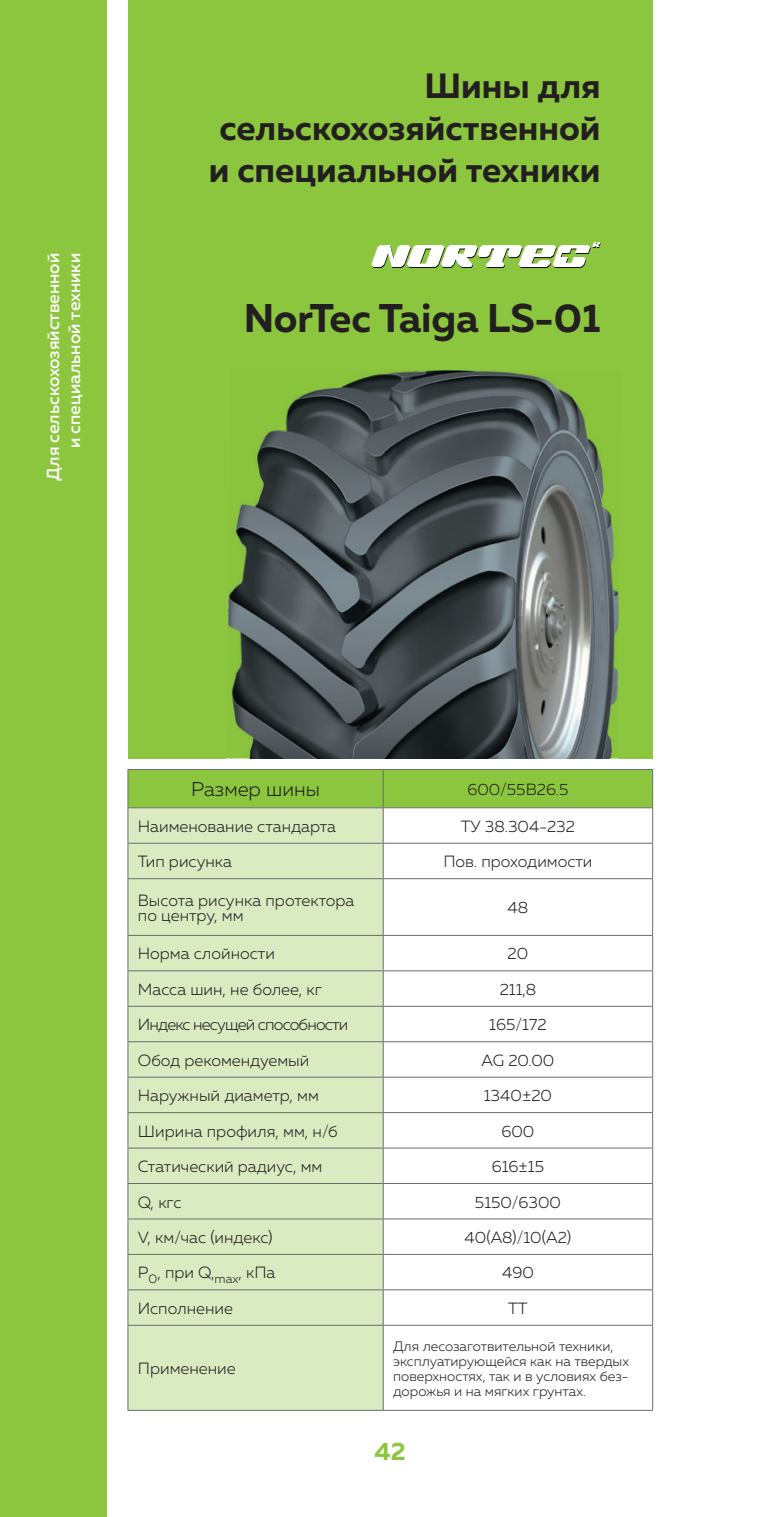
<style>
.page{position:relative;width:780px;height:1517px;background:#fff}
.page>*{position:absolute;margin:0;border:0;box-sizing:border-box;transform-origin:0 0}
.t1{font:700 40px "Muller";color:#231f20}
.t2{font:700 35px/42px "Muller";color:#231f20;text-align:right}
.t3{font:700 25px "Muller";color:#8bc63e}
.t4{font:300 20px "Muller";color:#231f20}
.t5{font:500 17.5px/21px "Muller";color:#fff;text-align:right}
.t6{font:300 16.25px/15px "Muller";color:#231f20}
.t7{font:300 16.25px "Muller";letter-spacing:-.05em;color:#231f20}
.t8{font:300 13.75px/15px "Muller";color:#231f20}
</style>
<div class="page">
<div style="left:0;top:0;width:106px;height:1517px;background:#8bc63e"></div>
<div style="left:128px;top:0;width:524px;height:758px;background:#8bc63e"></div>
<svg style="left:371px;top:242px;width:229px;height:26px"></svg>
<img style="left:227px;top:758px;width:390px;height:1px">
<img style="left:228px;top:370px;width:391px;height:388px">
<div style="left:128px;top:770px;width:524px;height:37px;background:#8bc63e"></div>
<div style="left:128px;top:808px;width:255px;height:601px;background:#daeac1"></div>
<hr style="left:128px;top:769px;width:255px;height:1px;background:#6c6d70">
<hr style="left:127px;top:770px;width:1px;height:37px;background:#6c6d70">
<hr style="left:383px;top:769px;width:270px;height:1px;background:#6c6d70">
<hr style="left:383px;top:770px;width:1px;height:37px;background:#6c6d70">
<hr style="left:652px;top:770px;width:1px;height:37px;background:#6c6d70">
<hr style="left:128px;top:807px;width:255px;height:1px;background:#6c6d70">
<hr style="left:127px;top:808px;width:1px;height:35px;background:#6c6d70">
<hr style="left:383px;top:807px;width:270px;height:1px;background:#6c6d70">
<hr style="left:383px;top:808px;width:1px;height:35px;background:#6c6d70">
<hr style="left:652px;top:808px;width:1px;height:35px;background:#6c6d70">
<hr style="left:128px;top:843px;width:255px;height:1px;background:#6c6d70">
<hr style="left:127px;top:843px;width:1px;height:35px;background:#6c6d70">
<hr style="left:383px;top:843px;width:270px;height:1px;background:#6c6d70">
<hr style="left:383px;top:843px;width:1px;height:35px;background:#6c6d70">
<hr style="left:652px;top:843px;width:1px;height:35px;background:#6c6d70">
<hr style="left:128px;top:878px;width:255px;height:1px;background:#6c6d70">
<hr style="left:127px;top:879px;width:1px;height:56px;background:#6c6d70">
<hr style="left:383px;top:878px;width:270px;height:1px;background:#6c6d70">
<hr style="left:383px;top:879px;width:1px;height:56px;background:#6c6d70">
<hr style="left:652px;top:879px;width:1px;height:56px;background:#6c6d70">
<hr style="left:128px;top:935px;width:255px;height:1px;background:#6c6d70">
<hr style="left:127px;top:935px;width:1px;height:35px;background:#6c6d70">
<hr style="left:383px;top:935px;width:270px;height:1px;background:#6c6d70">
<hr style="left:383px;top:935px;width:1px;height:35px;background:#6c6d70">
<hr style="left:652px;top:935px;width:1px;height:35px;background:#6c6d70">
<hr style="left:128px;top:970px;width:255px;height:1px;background:#6c6d70">
<hr style="left:127px;top:971px;width:1px;height:35px;background:#6c6d70">
<hr style="left:383px;top:970px;width:270px;height:1px;background:#6c6d70">
<hr style="left:383px;top:971px;width:1px;height:35px;background:#6c6d70">
<hr style="left:652px;top:971px;width:1px;height:35px;background:#6c6d70">
<hr style="left:128px;top:1006px;width:255px;height:1px;background:#6c6d70">
<hr style="left:127px;top:1006px;width:1px;height:35px;background:#6c6d70">
<hr style="left:383px;top:1006px;width:270px;height:1px;background:#6c6d70">
<hr style="left:383px;top:1006px;width:1px;height:35px;background:#6c6d70">
<hr style="left:652px;top:1006px;width:1px;height:35px;background:#6c6d70">
<hr style="left:128px;top:1041px;width:255px;height:1px;background:#6c6d70">
<hr style="left:127px;top:1042px;width:1px;height:35px;background:#6c6d70">
<hr style="left:383px;top:1041px;width:270px;height:1px;background:#6c6d70">
<hr style="left:383px;top:1042px;width:1px;height:35px;background:#6c6d70">
<hr style="left:652px;top:1042px;width:1px;height:35px;background:#6c6d70">
<hr style="left:128px;top:1076px;width:255px;height:1px;background:#6c6d70">
<hr style="left:127px;top:1077px;width:1px;height:35px;background:#6c6d70">
<hr style="left:383px;top:1076px;width:270px;height:1px;background:#6c6d70">
<hr style="left:383px;top:1077px;width:1px;height:35px;background:#6c6d70">
<hr style="left:652px;top:1077px;width:1px;height:35px;background:#6c6d70">
<hr style="left:128px;top:1112px;width:255px;height:1px;background:#6c6d70">
<hr style="left:127px;top:1113px;width:1px;height:34px;background:#6c6d70">
<hr style="left:383px;top:1112px;width:270px;height:1px;background:#6c6d70">
<hr style="left:383px;top:1113px;width:1px;height:34px;background:#6c6d70">
<hr style="left:652px;top:1113px;width:1px;height:34px;background:#6c6d70">
<hr style="left:128px;top:1147px;width:255px;height:1px;background:#6c6d70">
<hr style="left:127px;top:1148px;width:1px;height:35px;background:#6c6d70">
<hr style="left:383px;top:1147px;width:270px;height:1px;background:#6c6d70">
<hr style="left:383px;top:1148px;width:1px;height:35px;background:#6c6d70">
<hr style="left:652px;top:1148px;width:1px;height:35px;background:#6c6d70">
<hr style="left:128px;top:1183px;width:255px;height:1px;background:#6c6d70">
<hr style="left:127px;top:1183px;width:1px;height:35px;background:#6c6d70">
<hr style="left:383px;top:1183px;width:270px;height:1px;background:#6c6d70">
<hr style="left:383px;top:1183px;width:1px;height:35px;background:#6c6d70">
<hr style="left:652px;top:1183px;width:1px;height:35px;background:#6c6d70">
<hr style="left:128px;top:1218px;width:255px;height:1px;background:#6c6d70">
<hr style="left:127px;top:1219px;width:1px;height:35px;background:#6c6d70">
<hr style="left:383px;top:1218px;width:270px;height:1px;background:#6c6d70">
<hr style="left:383px;top:1219px;width:1px;height:35px;background:#6c6d70">
<hr style="left:652px;top:1219px;width:1px;height:35px;background:#6c6d70">
<hr style="left:128px;top:1254px;width:255px;height:1px;background:#6c6d70">
<hr style="left:127px;top:1254px;width:1px;height:35px;background:#6c6d70">
<hr style="left:383px;top:1254px;width:270px;height:1px;background:#6c6d70">
<hr style="left:383px;top:1254px;width:1px;height:35px;background:#6c6d70">
<hr style="left:652px;top:1254px;width:1px;height:35px;background:#6c6d70">
<hr style="left:128px;top:1289px;width:255px;height:1px;background:#6c6d70">
<hr style="left:127px;top:1290px;width:1px;height:35px;background:#6c6d70">
<hr style="left:383px;top:1289px;width:270px;height:1px;background:#6c6d70">
<hr style="left:383px;top:1290px;width:1px;height:35px;background:#6c6d70">
<hr style="left:652px;top:1290px;width:1px;height:35px;background:#6c6d70">
<hr style="left:128px;top:1324px;width:255px;height:1px;background:#6c6d70">
<hr style="left:127px;top:1325px;width:1px;height:85px;background:#6c6d70">
<hr style="left:383px;top:1324px;width:270px;height:1px;background:#6c6d70">
<hr style="left:383px;top:1325px;width:1px;height:85px;background:#6c6d70">
<hr style="left:652px;top:1325px;width:1px;height:85px;background:#6c6d70">
<hr style="left:128px;top:1409px;width:255px;height:1px;background:#6c6d70">
<hr style="left:383px;top:1409px;width:270px;height:1px;background:#6c6d70">
<p class="t5" style="left:42px;top:480px;width:229px;rotate:-90deg">Для сельскохозяйственной и специальной техники</p>
<h2 class="t2" style="left:209px;top:65px;width:393px">Шины для сельскохозяйственной и специальной техники</h2>
<h1 class="t1" style="left:244px;top:293px;width:358px">NorTec Taiga LS-01</h1>
<p class="t4" style="left:191px;top:777px;width:130px">Размер шины</p>
<p class="t6" style="left:467px;top:781px;width:103px">600/55В26.5</p>
<p class="t6" style="left:138px;top:818px;width:200px">Наименование стандарта</p>
<p class="t6" style="left:461px;top:818px;width:116px">ТУ 38.304-232</p>
<p class="t6" style="left:138px;top:854px;width:96px">Тип рисунка</p>
<p class="t6" style="left:443px;top:854px;width:151px">Пов. проходимости</p>
<p class="t6" style="left:138px;top:892px;width:218px">Высота рисунка протектора по центру, мм</p>
<p class="t6" style="left:507px;top:900px;width:22px">48</p>
<p class="t6" style="left:138px;top:946px;width:139px">Норма слойности</p>
<p class="t6" style="left:507px;top:946px;width:22px">20</p>
<p class="t6" style="left:138px;top:981px;width:186px">Масса шин, не более, кг</p>
<p class="t6" style="left:499px;top:981px;width:38px">211,8</p>
<p class="t7" style="left:138px;top:1015px;width:212px">Индекс несущей способности</p>
<p class="t6" style="left:489px;top:1017px;width:59px">165/172</p>
<p class="t6" style="left:138px;top:1052px;width:173px">Обод рекомендуемый</p>
<p class="t6" style="left:481px;top:1052px;width:74px">AG 20.00</p>
<p class="t6" style="left:138px;top:1088px;width:182px">Наружный диаметр, мм</p>
<p class="t6" style="left:484px;top:1088px;width:70px">1340±20</p>
<p class="t6" style="left:138px;top:1123px;width:201px">Ширина профиля, мм, н/б</p>
<p class="t6" style="left:501px;top:1123px;width:34px">600</p>
<p class="t6" style="left:138px;top:1159px;width:186px">Статический радиус, мм</p>
<p class="t6" style="left:491px;top:1159px;width:54px">616±15</p>
<p class="t6" style="left:138px;top:1194px;width:45px">Q, кгс</p>
<p class="t6" style="left:475px;top:1194px;width:87px">5150/6300</p>
<p class="t6" style="left:138px;top:1229px;width:136px">V, км/час (индекс)</p>
<p class="t6" style="left:464px;top:1229px;width:108px">40(A8)/10(А2)</p>
<p class="t6" style="left:138px;top:1265px;width:139px">P<sub>0</sub>, при Q,<sub>max</sub>, кПа</p>
<p class="t6" style="left:502px;top:1265px;width:33px">490</p>
<p class="t6" style="left:138px;top:1300px;width:96px">Исполнение</p>
<p class="t6" style="left:508px;top:1300px;width:21px">ТТ</p>
<p class="t6" style="left:138px;top:1360px;width:99px">Применение</p>
<p class="t8" style="left:393px;top:1338px;width:237px">Для лесозаготвительной техники, эксплуатирующейся как на твердых поверхностях, так и в условиях без&shy;дорожья и на мягких грунтах.</p>
<h3 class="t3" style="left:374px;top:1436px;width:33px">42</h3>
</div>
